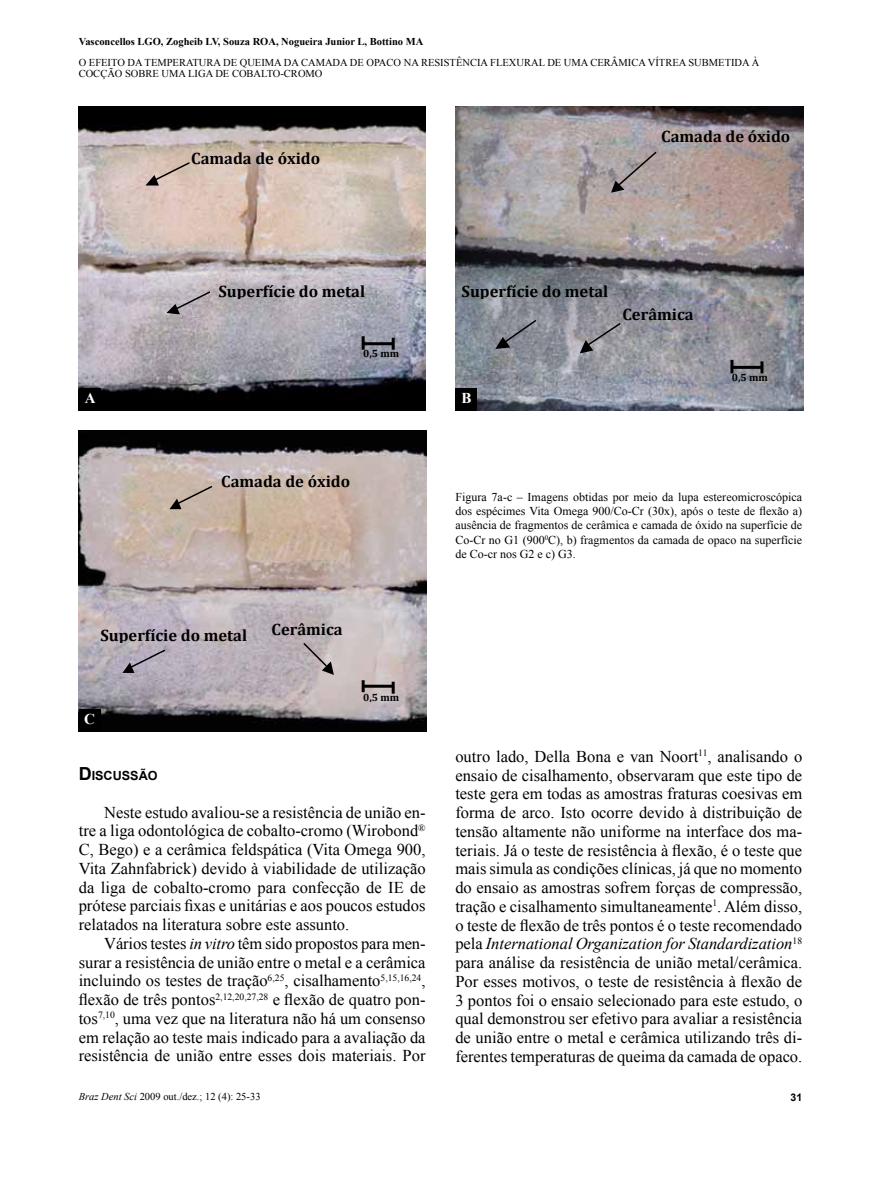
<style>
.page{position:relative;width:881px;height:1191px;background:#fff}
.page>*{position:absolute;margin:0;border:0;box-sizing:border-box;transform-origin:0 0}
.t1{font:16.5px/18.8px "Times New Roman";color:#000;text-align:justify}
.t2{font:700 16.5px "Cambria";color:#000}
.t3{font:700 15px "Times New Roman";color:#fff}
.t4{font:700 12.6px "Arial";color:#000}
.t5{font:12px/14.4px "Times New Roman";color:#000;text-align:justify}
.t6{font:10.5px "Times New Roman";color:#000}
.t7{font:700 10.5px "Times New Roman";color:#000}
.t8{font:700 10.5px "Cambria";color:#000}
.t9{font:700 10.5px "Arial";color:#000}
.s1{font-size:18px}
.s2{font-style:italic}
</style>
<div class="page">
<img style="left:79px;top:106px;width:346px;height:304px">
<img style="left:455px;top:106px;width:347px;height:304px">
<img style="left:79px;top:430px;width:347px;height:301px">
<div style="left:79px;top:388px;width:22px;height:22px;background:#000"></div>
<div style="left:455px;top:388px;width:22px;height:22px;background:#000"></div>
<div style="left:79px;top:709px;width:22px;height:22px;background:#000"></div>
<svg style="left:145px;top:161px;width:46px;height:24px"></svg>
<svg style="left:166px;top:290px;width:43px;height:24px"></svg>
<svg style="left:610px;top:150px;width:48px;height:43px;background:#9f9696"></svg>
<svg style="left:495px;top:318px;width:42px;height:31px"></svg>
<svg style="left:579px;top:321px;width:43px;height:32px"></svg>
<svg style="left:169px;top:484px;width:44px;height:25px"></svg>
<svg style="left:122px;top:648px;width:44px;height:25px"></svg>
<hr style="left:363px;top:684px;width:30px;height:3px;background:#000">
<svg style="left:361px;top:680px;width:3px;height:12px"></svg>
<svg style="left:391px;top:681px;width:3px;height:12px"></svg>
<svg style="left:301px;top:641px;width:33px;height:34px"></svg>
<hr style="left:363px;top:342px;width:30px;height:3px;background:#000">
<hr style="left:361px;top:336px;width:3px;height:14px;background:#000">
<svg style="left:391px;top:338px;width:3px;height:12px"></svg>
<hr style="left:731px;top:366px;width:30px;height:3px;background:#000">
<svg style="left:730px;top:360px;width:3px;height:13px"></svg>
<svg style="left:760px;top:361px;width:3px;height:12px"></svg>
<p class="t7" style="left:79px;top:35px;width:346px">Vasconcellos LGO, Zogheib LV, Souza ROA, Nogueira Junior L, Bottino MA</p>
<p class="t6" style="left:79px;top:56px;width:18px">O efeito</p>
<p class="t6" style="left:127px;top:56px;width:25px">da temperatura</p>
<p class="t6" style="left:223px;top:56px;width:33px">de queima</p>
<p class="t6" style="left:284px;top:56px;width:26px">da camada</p>
<p class="t6" style="left:350px;top:56px;width:25px">de opaco</p>
<p class="t6" style="left:403px;top:56px;width:24px">na resist</p>
<p class="t6" style="left:456px;top:56px;width:14px">ência</p>
<p class="t6" style="left:490px;top:56px;width:35px">flexura</p>
<p class="t6" style="left:538px;top:56px;width:35px">l de uma</p>
<p class="t6" style="left:590px;top:56px;width:8px">cer</p>
<p class="t6" style="left:610px;top:56px;width:16px">âmica</p>
<p class="t6" style="left:647px;top:56px;width:19px">vítrea</p>
<p class="t6" style="left:688px;top:56px;width:8px">submetida</p>
<p class="t6" style="left:751px;top:56px;width:6px">à</p>
<p class="t6" style="left:79px;top:66px;width:8px">coc</p>
<p class="t6" style="left:100px;top:66px;width:33px">ção sobre</p>
<p class="t6" style="left:161px;top:66px;width:10px">uma</p>
<p class="t6" style="left:188px;top:66px;width:14px">liga</p>
<p class="t6" style="left:215px;top:66px;width:25px">de coba</p>
<p class="t6" style="left:261px;top:66px;width:32px">lto-cromo</p>
<p class="t2" style="left:191px;top:148px;width:130px">Camada de óxido</p>
<p class="t2" style="left:661px;top:127px;width:130px">Camada de óxido</p>
<p class="t2" style="left:214px;top:274px;width:101px">Superfície do</p>
<p class="t2" style="left:218px;top:281px;width:148px">Superfície do metal</p>
<p class="t8" style="left:363px;top:347px;width:37px">0,5 mm</p>
<p class="t2" style="left:461px;top:281px;width:148px">Superfície do metal</p>
<p class="t3" style="left:85px;top:387px;width:12px">A</p>
<p class="t3" style="left:461px;top:387px;width:12px">B</p>
<p class="t2" style="left:622px;top:304px;width:73px">Cerâmica</p>
<p class="t2" style="left:221px;top:472px;width:130px">Camada de óxido</p>
<p class="t8" style="left:731px;top:371px;width:37px">0,5 mm</p>
<p class="t2" style="left:111px;top:625px;width:101px">Superfície do</p>
<p class="t2" style="left:100px;top:625px;width:148px">Superfície do metal</p>
<p class="t3" style="left:84px;top:709px;width:12px">C</p>
<p class="t2" style="left:271px;top:619px;width:73px">Cerâmica</p>
<p class="t8" style="left:363px;top:691px;width:37px">0,5 mm</p>
<p class="t4" style="left:79px;top:767px;width:80px"><span class="s1">D</span> ISCUSSÃO</p>
<p class="t1" style="left:79px;top:802px;width:348px;text-indent:26px">Neste estudo avaliou-se a resistência de união en&shy;tre a liga odontológica de cobalto-cromo (Wirobond<sup>® </sup>C, Bego) e a cerâmica feldspática (Vita Omega 900, Vita Zahnfabrick) devido à viabilidade de utilização da liga de cobalto-cromo para confecção de IE de prótese parciais fixas e unitárias e aos poucos estudos relatados na literatura sobre este assunto.</p>
<p class="t1" style="left:79px;top:933px;width:348px;text-indent:26px">Vários testes <span class="s2">in vitro</span> têm sido propostos para men&shy;surar a resistência de união entre o metal e a cerâmica incluindo os testes de tração<sup>6,25</sup>, cisalhamento<sup>5,15,16,24</sup>, flexão de três pontos<sup>2,12,20,27,28</sup> e flexão de quatro pon&shy;tos<sup>7,10</sup>, uma vez que na literatura não há um consenso em relação ao teste mais indicado para a avaliação da resistência de união entre esses dois materiais. Por</p>
<p class="t6" style="left:79px;top:1089px;width:183px"><span class="s2">Braz Dent Sci</span> 2009 out./dez.; 12 (4): 25-33</p>
<p class="t5" style="left:455px;top:489px;width:348px">Figura 7a-c – Imagens obtidas por meio da lupa estereomicroscópica dos espécimes Vita Omega 900/Co-Cr (30x), após o teste de flexão a) ausência de fragmentos de cerâmica e camada de óxido na superfície de Co-Cr no G1 (900<sup>0</sup>C), b) fragmentos da camada de opaco na superfície de Co-cr nos G2 e c) G3.</p>
<p class="t1" style="left:455px;top:746px;width:348px">outro lado, Della Bona e van Noort<sup>11</sup>, analisando o ensaio de cisalhamento, observaram que este tipo de teste gera em todas as amostras fraturas coesivas em forma de arco. Isto ocorre devido à distribuição de tensão altamente não uniforme na interface dos ma&shy;teriais. Já o teste de resistência à flexão, é o teste que mais simula as condições clínicas, já que no momento do ensaio as amostras sofrem forças de compressão, tração e cisalhamento simultaneamente<sup>1</sup>. Além disso, o teste de flexão de três pontos é o teste recomendado pela <span class="s2">International Organization for Standardization</span><sup>18 </sup>para análise da resistência de união metal/cerâmica.<br>Por esses motivos, o teste de resistência à flexão de 3 pontos foi o ensaio selecionado para este estudo, o qual demonstrou ser efetivo para avaliar a resistência de união entre o metal e cerâmica utilizando três di&shy;ferentes temperaturas de queima da camada de opaco.</p>
<p class="t9" style="left:790px;top:1090px;width:13px">31</p>
</div>
